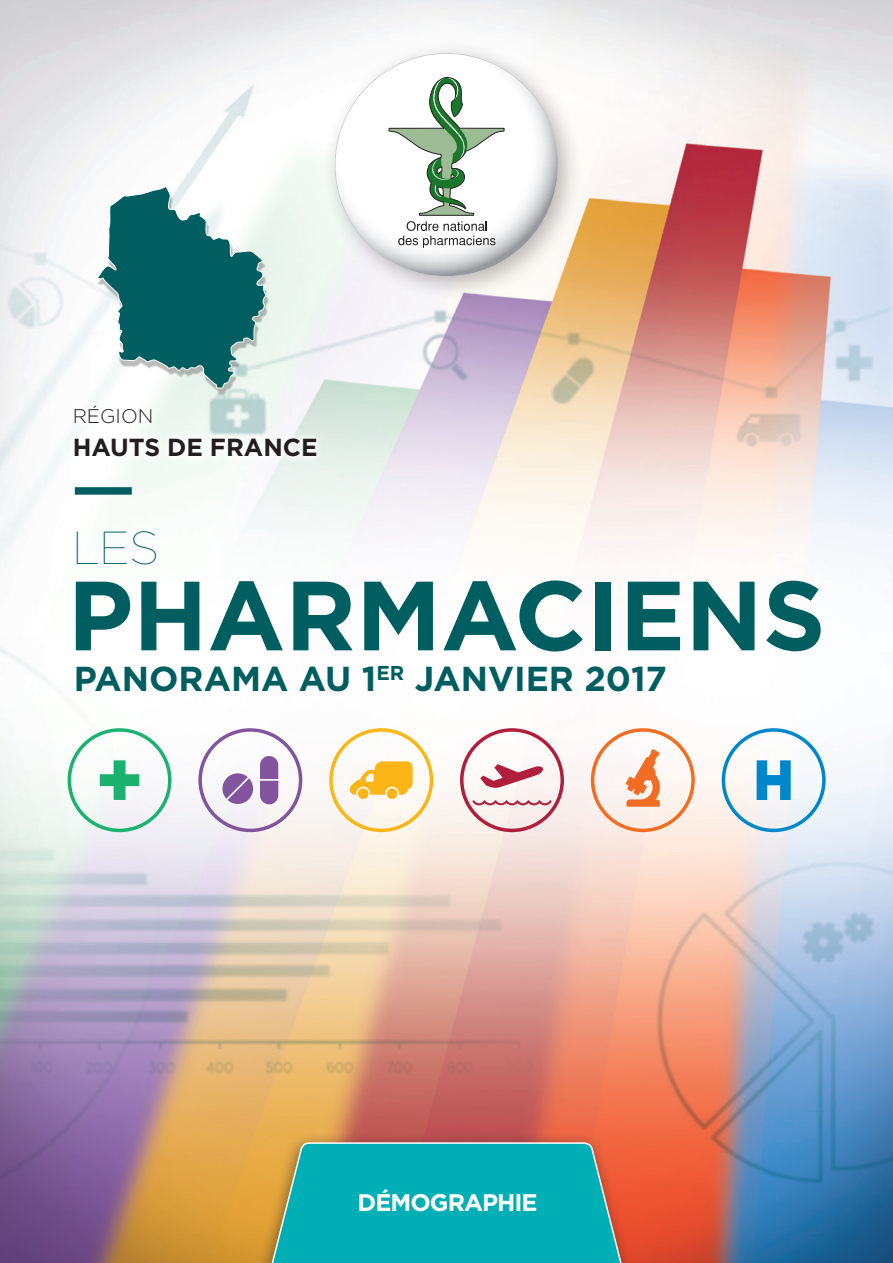
<style>
.page{position:relative;width:893px;height:1263px;background:#fff}
.page>*{position:absolute;margin:0;border:0;box-sizing:border-box;transform-origin:0 0}
.t1{font:700 98.1px "Gotham";color:#005e60}
.t2{font:100 46.2px "Gotham";color:#005e60}
.t3{font:700 34.65px "Gotham";color:#005e60}
.t4{font:700 24.6px "Gotham";color:#231f20}
.t5{font:700 24px "Gotham";letter-spacing:-.04em;color:#fff}
.t6{font:300 19.8px "Gotham";color:#231f20}
</style>
<div class="page">
<img style="left:0;top:0;width:893px;height:1263px">
<svg style="left:68px;top:728px;width:104px;height:104px"></svg>
<svg style="left:198px;top:728px;width:104px;height:104px"></svg>
<svg style="left:329px;top:728px;width:104px;height:104px"></svg>
<div style="left:358px;top:788px;width:10px;height:11px;background:#fbb516;border-radius:50%"></div>
<div style="left:387px;top:788px;width:10px;height:11px;background:#fbb516;border-radius:50%"></div>
<svg style="left:460px;top:728px;width:104px;height:104px"></svg>
<svg style="left:591px;top:728px;width:104px;height:104px"></svg>
<svg style="left:722px;top:728px;width:104px;height:104px"></svg>
<div style="left:253px;top:1132px;width:384px;height:131px;background:#231f20;opacity:.55"></div>
<svg style="left:267px;top:1141px;width:359px;height:122px;background:#1ea9a7"></svg>
<div style="left:322px;top:40px;width:261px;height:262px;background:#231f20;opacity:.3"></div>
<svg style="left:335px;top:53px;width:223px;height:224px"></svg>
<svg style="left:389px;top:77px;width:115px;height:138px"></svg>
<svg style="left:398px;top:221px;width:98px;height:27px"></svg>
<svg style="left:66px;top:397px;width:259px;height:68px;fill:#f6faf8"></svg>
<div style="left:75px;top:487px;width:57px;height:8px;background:#005e60"></div>
<div style="left:97px;top:190px;width:172px;height:205px;background:#231f20;opacity:.3"></div>
<svg style="left:97px;top:186px;width:170px;height:203px"></svg>
<p class="t6" style="left:73px;top:403px;width:82px">RÉGION</p>
<p class="t4" style="left:73px;top:431px;width:246px">HAUTS DE FRANCE</p>
<h2 class="t2" style="left:72px;top:520px;width:89px">LES</h2>
<h1 class="t1" style="left:68px;top:550px;width:759px">PHARMACIENS</h1>
<p class="t3" style="left:74px;top:656px;width:595px">PANORAMA AU 1<sup>ER</sup> JANVIER 2017</p>
<p class="t5" style="left:358px;top:1187px;width:182px">DÉMOGRAPHIE</p>
</div>
